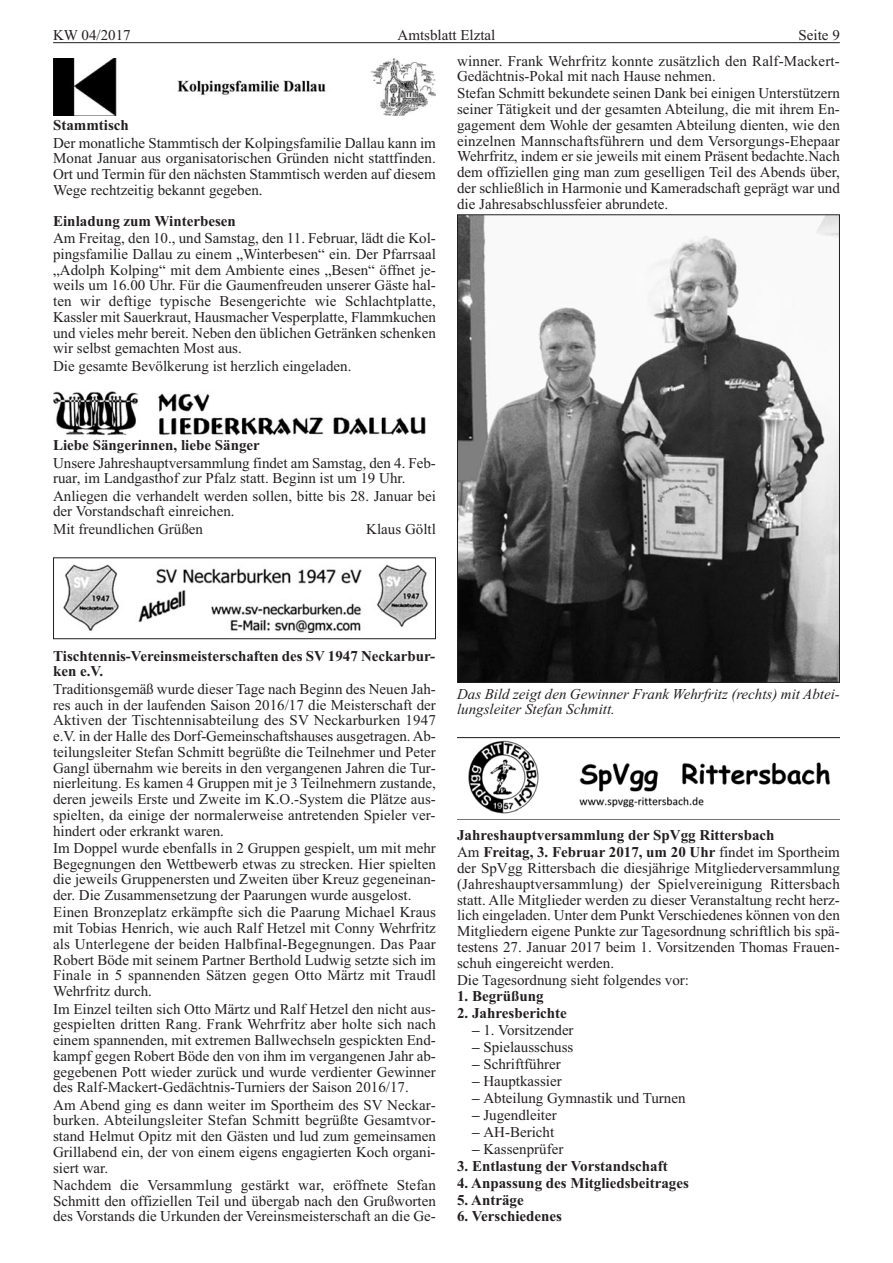
<style>
.page{position:relative;width:893px;height:1263px;background:#fff}
.page>*{position:absolute;margin:0;border:0;box-sizing:border-box;transform-origin:0 0}
.t1{font:15px/15.8px "Times";color:#231f20;text-align:justify}
.t2{font:700 15px/15.8px "Times";color:#231f20}
.t3{font:italic 15px/15.8px "Times";color:#231f20}
.s1{font-weight:700}
.s2{font-weight:700;color:#fff}
</style>
<div class="page">
<img style="left:457px;top:737px;width:383px;height:83px">
<svg style="left:53px;top:42px;width:787px;height:641px"></svg>
<p class="t1" style="left:53px;top:29px;width:79px">KW 04/2017</p>
<p class="t1" style="left:398px;top:29px;width:99px">Amtsblatt Elztal</p>
<p class="t1" style="left:799px;top:29px;width:43px">Seite 9</p>
<p class="t2" style="left:53px;top:119px;width:77px">Stammtisch</p>
<p class="t1" style="left:53px;top:136px;width:384px">Der monatliche Stammtisch der Kolpingsfamilie Dallau kann im Monat Januar aus organisatorischen Gründen nicht stattfinden.<br>Ort und Termin für den nächsten Stammtisch werden auf diesem Wege rechtzeitig bekannt gegeben.</p>
<p class="t2" style="left:53px;top:214px;width:184px">Einladung zum Winterbesen</p>
<p class="t1" style="left:53px;top:232px;width:384px">Am Freitag, den 10., und Samstag, den 11. Februar, lädt die Kol&shy;pingsfamilie Dallau zu einem „Winterbesen“ ein. Der Pfarrsaal „Adolph Kolping“ mit dem Ambiente eines „Besen“ öffnet je&shy;weils um 16.00 Uhr. Für die Gaumenfreuden unserer Gäste hal&shy;ten wir deftige typische Besengerichte wie Schlachtplatte, Kassler mit Sauerkraut, Hausmacher Vesperplatte, Flammkuchen und vieles mehr bereit. Neben den üblichen Getränken schenken wir selbst gemachten Most aus.</p>
<p class="t1" style="left:53px;top:359px;width:300px">Die gesamte Bevölkerung ist herzlich eingeladen.</p>
<p class="t1" style="left:457px;top:54px;width:384px;text-align:left">winner. Frank Wehrfritz konnte zusätzlich den Ralf-Mackert-Gedächtnis-Pokal mit nach Hause nehmen.<br>Stefan Schmitt bekundete seinen Dank bei einigen Unterstützern seiner Tätigkeit und der gesamten Abteilung, die mit ihrem En&shy;gagement dem Wohle der gesamten Abteilung dienten, wie den einzelnen Mannschaftsführern und dem Versorgungs-Ehepaar Wehrfritz, indem er sie jeweils mit einem Präsent bedachte.Nach dem offiziellen ging man zum geselligen Teil des Abends über, der schließlich in Harmonie und Kameradschaft geprägt war und die Jahresabschlussfeier abrundete.</p>
<p class="t2" style="left:53px;top:439px;width:208px">Liebe Sängerinnen, liebe Sänger</p>
<p class="t1" style="left:53px;top:456px;width:384px">Unsere Jahreshauptversammlung findet am Samstag, den 4. Feb&shy;ruar, im Landgasthof zur Pfalz statt. Beginn ist um 19 Uhr.</p>
<p class="t1" style="left:53px;top:489px;width:384px">Anliegen die verhandelt werden sollen, bitte bis 28. Januar bei der Vorstandschaft einreichen.</p>
<p class="t1" style="left:53px;top:522px;width:151px">Mit freundlichen Grüßen</p>
<p class="t1" style="left:366px;top:522px;width:71px">Klaus Göltl</p>
<p class="t2" style="left:53px;top:649px;width:384px">Tischtennis-Vereinsmeisterschaften des SV 1947 Neckarbur&shy;ken e.V.</p>
<p class="t1" style="left:53px;top:682px;width:384px">Traditionsgemäß wurde dieser Tage nach Beginn des Neuen Jah&shy;res auch in der laufenden Saison 2016/17 die Meisterschaft der Aktiven der Tischtennisabteilung des SV Neckarburken 1947 e.V. in der Halle des Dorf-Gemeinschaftshauses ausgetragen. Ab&shy;teilungsleiter Stefan Schmitt begrüßte die Teilnehmer und Peter Gangl übernahm wie bereits in den vergangenen Jahren die Tur&shy;nierleitung. Es kamen 4 Gruppen mit je 3 Teilnehmern zustande, deren jeweils Erste und Zweite im K.O.-System die Plätze aus&shy;spielten, da einige der normalerweise antretenden Spieler ver&shy;hindert oder erkrankt waren.</p>
<p class="t1" style="left:53px;top:841px;width:384px">Im Doppel wurde ebenfalls in 2 Gruppen gespielt, um mit mehr Begegnungen den Wettbewerb etwas zu strecken. Hier spielten die jeweils Gruppenersten und Zweiten über Kreuz gegeneinan&shy;der. Die Zusammensetzung der Paarungen wurde ausgelost.</p>
<p class="t1" style="left:53px;top:906px;width:384px">Einen Bronzeplatz erkämpfte sich die Paarung Michael Kraus mit Tobias Henrich, wie auch Ralf Hetzel mit Conny Wehrfritz als Unterlegene der beiden Halbfinal-Begegnungen. Das Paar Robert Böde mit seinem Partner Berthold Ludwig setzte sich im Finale in 5 spannenden Sätzen gegen Otto Märtz mit Traudl Wehrfritz durch.</p>
<p class="t1" style="left:53px;top:1002px;width:384px">Im Einzel teilten sich Otto Märtz und Ralf Hetzel den nicht aus&shy;gespielten dritten Rang. Frank Wehrfritz aber holte sich nach einem spannenden, mit extremen Ballwechseln gespickten End&shy;kampf gegen Robert Böde den von ihm im vergangenen Jahr ab&shy;gegebenen Pott wieder zurück und wurde verdienter Gewinner des Ralf-Mackert-Gedächtnis-Turniers der Saison 2016/17.</p>
<p class="t1" style="left:53px;top:1098px;width:384px">Am Abend ging es dann weiter im Sportheim des SV Neckar&shy;burken. Abteilungsleiter Stefan Schmitt begrüßte Gesamtvor&shy;stand Helmut Opitz mit den Gästen und lud zum gemeinsamen Grillabend ein, der von einem eigens engagierten Koch organi&shy;siert war.</p>
<p class="t1" style="left:53px;top:1178px;width:384px">Nachdem die Versammlung gestärkt war, eröffnete Stefan Schmitt den offiziellen Teil und übergab nach den Grußworten des Vorstands die Urkunden der Vereinsmeisterschaft an die Ge-</p>
<p class="t3" style="left:457px;top:687px;width:384px">Das Bild zeigt den Gewinner Frank Wehrfritz (rechts) mit Abtei&shy;lungsleiter Stefan Schmitt.</p>
<p class="t1" style="left:457px;top:829px;width:384px;text-align:left"><span class="s1">Jahreshauptversammlung der SpVgg Rittersbach<br></span>Am <span class="s1">Freitag, 3. Februar 2017, um 20 Uhr</span> findet im Sportheim der SpVgg Rittersbach die diesjährige Mitgliederversammlung (Jahreshauptversammlung) der Spielvereinigung Rittersbach statt. Alle Mitglieder werden zu dieser Veranstaltung recht herz&shy;lich eingeladen. Unter dem Punkt Verschiedenes können von den Mitgliedern eigene Punkte zur Tagesordnung schriftlich bis spä&shy;testens 27. Januar 2017 beim 1. Vorsitzenden Thomas Frauen&shy;schuh eingereicht werden.<br>Die Tagesordnung sieht folgendes vor:</p>
<p class="t2" style="left:457px;top:990px;width:88px">1. Begrüßung</p>
<p class="t2" style="left:457px;top:1007px;width:111px">2. Jahresberichte</p>
<p class="t1" style="left:457px;top:1024px;width:118px"><span class="s2">2.</span> <span class="s1">–</span> 1. Vorsitzender</p>
<p class="t1" style="left:457px;top:1041px;width:118px"><span class="s2">2.</span> <span class="s1">–</span> Spielausschuss</p>
<p class="t1" style="left:457px;top:1058px;width:105px"><span class="s2">2.</span> <span class="s1">–</span> Schriftführer</p>
<p class="t1" style="left:457px;top:1074px;width:106px"><span class="s2">2.</span> <span class="s1">–</span> Hauptkassier</p>
<p class="t1" style="left:457px;top:1091px;width:230px"><span class="s2">2.</span> <span class="s1">–</span> Abteilung Gymnastik und Turnen</p>
<p class="t1" style="left:457px;top:1108px;width:101px"><span class="s2">2.</span> <span class="s1">–</span> Jugendleiter</p>
<p class="t1" style="left:457px;top:1125px;width:99px"><span class="s2">2.</span> <span class="s1">–</span> AH-Bericht</p>
<p class="t1" style="left:457px;top:1142px;width:108px"><span class="s2">2.</span> <span class="s1">–</span> Kassenprüfer</p>
<p class="t2" style="left:457px;top:1159px;width:212px">3. Entlastung der Vorstandschaft</p>
<p class="t2" style="left:457px;top:1176px;width:233px">4. Anpassung des Mitgliedsbeitrages</p>
<p class="t2" style="left:457px;top:1193px;width:68px">5. Anträge</p>
<p class="t2" style="left:457px;top:1210px;width:107px">6. Verschiedenes</p>
</div>
